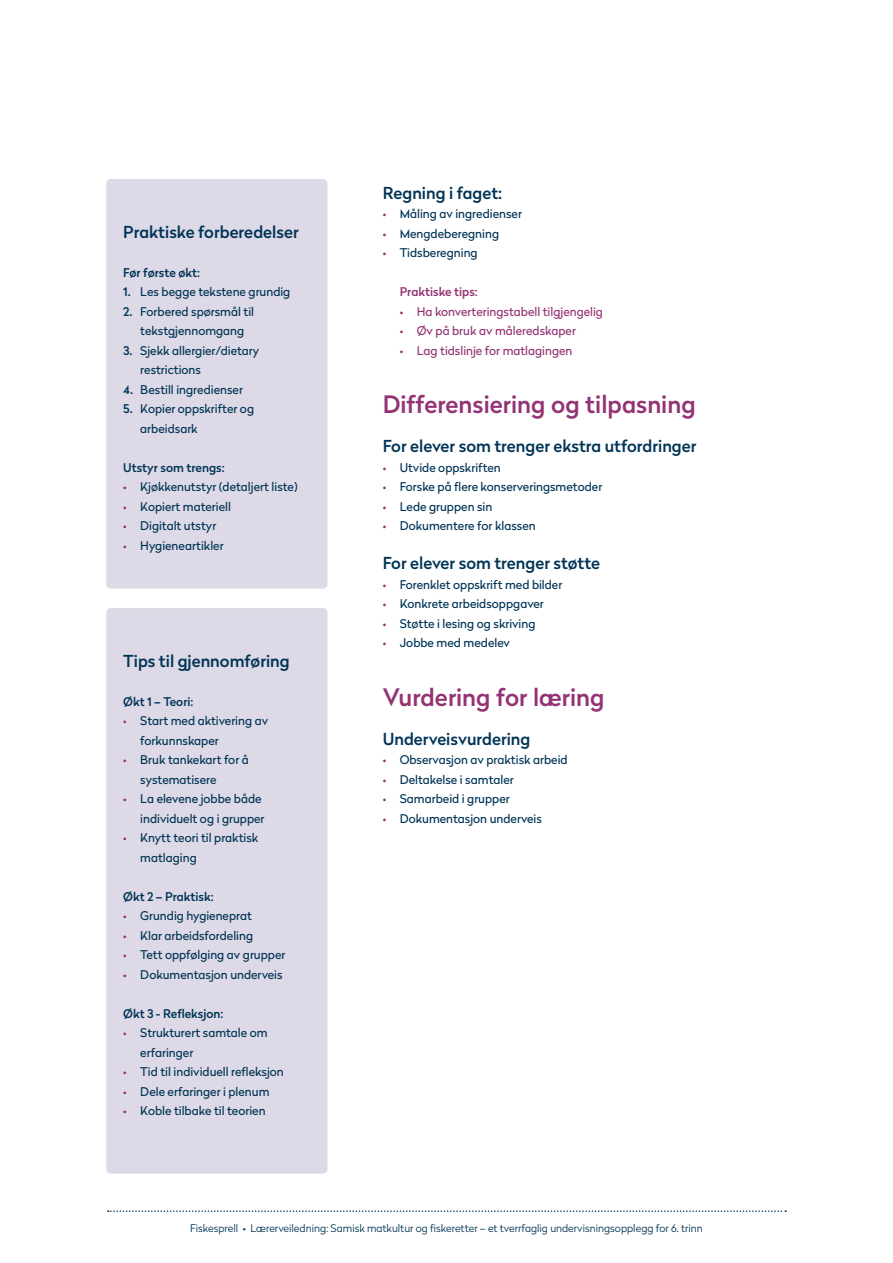
<style>
.page{position:relative;width:893px;height:1263px;background:#fff}
.page>*{position:absolute;margin:0;border:0;box-sizing:border-box;transform-origin:0 0}
.Overskrift_liten{font:500 24px "Radikal";color:#943374}
.Stor_mellomtittel{font:500 16.5px "Radikal";color:#003456}
.t1{font:12px/19.5px "Radikal";color:#003456}
.t2{font:12px "Radikal";color:#943374}
.Mellomtitler{font:500 12px "Radikal";color:#003456}
.Mellomtitler-2{font:500 12px "Radikal";color:#943374}
.t3{font:300 10.5px "Radikal";color:#003456}
.s1{font-weight:500}
.s2{color:#943374}
</style>
<div class="page">
<svg style="left:108px;top:1210px;width:678px;height:2px"></svg>
<div style="left:106px;top:179px;width:221px;height:410px;background:#ddd9e6;border-radius:4px"></div>
<div style="left:106px;top:608px;width:221px;height:566px;background:#ddd9e6;border-radius:4px"></div>
<p class="Stor_mellomtittel" style="left:123px;top:220px;width:177px">Praktiske forberedelser</p>
<p class="Mellomtitler" style="left:123px;top:264px;width:78px">Før første økt:</p>
<p class="t1" style="left:123px;top:281px;width:169px"><span class="s1">1.</span> Les begge tekstene grundig</p>
<p class="t1" style="left:123px;top:301px;width:132px;text-align:center"><span class="s1">2.</span> Forbered spørsmål til tekstgjennomgang</p>
<p class="t1" style="left:140px;top:340px;width:121px;text-indent:-17px"><span class="s1">3.</span> Sjekk allergier/dietary restrictions</p>
<p class="t1" style="left:123px;top:379px;width:121px"><span class="s1">4.</span> Bestill ingredienser</p>
<p class="t1" style="left:140px;top:398px;width:115px;text-indent:-17px"><span class="s1">5.</span> Kopier oppskrifter og arbeidsark</p>
<p class="Mellomtitler" style="left:123px;top:459px;width:103px">Utstyr som trengs:</p>
<p class="t1" style="left:123px;top:476px;width:176px"><span class="s2">•</span> Kjøkkenutstyr (detaljert liste)</p>
<p class="t1" style="left:123px;top:496px;width:109px"><span class="s2">•</span> Kopiert materiell</p>
<p class="t1" style="left:123px;top:515px;width:94px"><span class="s2">•</span> Digitalt utstyr</p>
<p class="t1" style="left:123px;top:535px;width:102px"><span class="s2">•</span> Hygieneartikler</p>
<p class="Stor_mellomtittel" style="left:123px;top:649px;width:168px">Tips til gjennomføring</p>
<p class="Mellomtitler" style="left:123px;top:693px;width:72px">Økt 1 – Teori:</p>
<p class="t1" style="left:140px;top:710px;width:129px;text-indent:-17px"><span class="s2">•</span> Start med aktivering av forkunnskaper</p>
<p class="t1" style="left:140px;top:749px;width:110px;text-indent:-17px"><span class="s2">•</span> Bruk tankekart for å systematisere</p>
<p class="t1" style="left:123px;top:788px;width:143px;text-align:right"><span class="s2">•</span> La elevene jobbe både individuelt og i grupper</p>
<p class="t1" style="left:140px;top:827px;width:119px;text-indent:-17px"><span class="s2">•</span> Knytt teori til praktisk matlaging</p>
<p class="Mellomtitler" style="left:123px;top:888px;width:92px">Økt 2 – Praktisk:</p>
<p class="t1" style="left:123px;top:905px;width:130px"><span class="s2">•</span> Grundig hygieneprat</p>
<p class="t1" style="left:123px;top:925px;width:131px"><span class="s2">•</span> Klar arbeidsfordeling</p>
<p class="t1" style="left:123px;top:944px;width:164px"><span class="s2">•</span> Tett oppfølging av grupper</p>
<p class="t1" style="left:123px;top:964px;width:161px"><span class="s2">•</span> Dokumentasjon underveis</p>
<p class="Mellomtitler" style="left:123px;top:1005px;width:102px">Økt 3 - Refleksjon:</p>
<p class="t1" style="left:140px;top:1022px;width:129px;text-indent:-17px"><span class="s2">•</span> Strukturert samtale om erfaringer</p>
<p class="t1" style="left:123px;top:1061px;width:162px"><span class="s2">•</span> Tid til individuell refleksjon</p>
<p class="t1" style="left:123px;top:1081px;width:148px"><span class="s2">•</span> Dele erfaringer i plenum</p>
<p class="t1" style="left:123px;top:1100px;width:144px"><span class="s2">•</span> Koble tilbake til teorien</p>
<p class="Stor_mellomtittel" style="left:383px;top:181px;width:121px">Regning i faget:</p>
<p class="t1" style="left:383px;top:203px;width:141px"><span class="s2">•</span> Måling av ingredienser</p>
<p class="t1" style="left:383px;top:223px;width:118px"><span class="s2">•</span> Mengdeberegning</p>
<p class="t1" style="left:383px;top:242px;width:96px"><span class="s2">•</span> Tidsberegning</p>
<p class="Mellomtitler-2" style="left:400px;top:283px;width:80px">Praktiske tips:</p>
<p class="t2" style="left:400px;top:303px;width:205px">• Ha konverteringstabell tilgjengelig</p>
<p class="t2" style="left:400px;top:322px;width:178px">• Øv på bruk av måleredskaper</p>
<p class="t2" style="left:400px;top:342px;width:174px">• Lag tidslinje for matlagingen</p>
<p class="Overskrift_liten" style="left:383px;top:387px;width:315px">Differensiering og tilpasning</p>
<p class="Stor_mellomtittel" style="left:383px;top:434px;width:315px">For elever som trenger ekstra utfordringer</p>
<p class="t1" style="left:383px;top:457px;width:120px"><span class="s2">•</span> Utvide oppskriften</p>
<p class="t1" style="left:383px;top:476px;width:221px"><span class="s2">•</span> Forske på flere konserveringsmetoder</p>
<p class="t1" style="left:383px;top:496px;width:111px"><span class="s2">•</span> Lede gruppen sin</p>
<p class="t1" style="left:383px;top:515px;width:154px"><span class="s2">•</span> Dokumentere for klassen</p>
<p class="Stor_mellomtittel" style="left:383px;top:551px;width:219px">For elever som trenger støtte</p>
<p class="t1" style="left:383px;top:574px;width:181px"><span class="s2">•</span> Forenklet oppskrift med bilder</p>
<p class="t1" style="left:383px;top:593px;width:163px"><span class="s2">•</span> Konkrete arbeidsoppgaver</p>
<p class="t1" style="left:383px;top:613px;width:154px"><span class="s2">•</span> Støtte i lesing og skriving</p>
<p class="t1" style="left:383px;top:632px;width:129px"><span class="s2">•</span> Jobbe med medelev</p>
<p class="Overskrift_liten" style="left:383px;top:680px;width:223px">Vurdering for læring</p>
<p class="Stor_mellomtittel" style="left:383px;top:727px;width:149px">Underveisvurdering</p>
<p class="t1" style="left:383px;top:749px;width:186px"><span class="s2">•</span> Observasjon av praktisk arbeid</p>
<p class="t1" style="left:383px;top:769px;width:132px"><span class="s2">•</span> Deltakelse i samtaler</p>
<p class="t1" style="left:383px;top:788px;width:129px"><span class="s2">•</span> Samarbeid i grupper</p>
<p class="t1" style="left:383px;top:808px;width:161px"><span class="s2">•</span> Dokumentasjon underveis</p>
<p class="t3" style="left:190px;top:1221px;width:514px">Fiskesprell • Lærerveiledning: Samisk matkultur og fiskeretter – et tverrfaglig undervisningsopplegg for 6. trinn</p>
</div>
